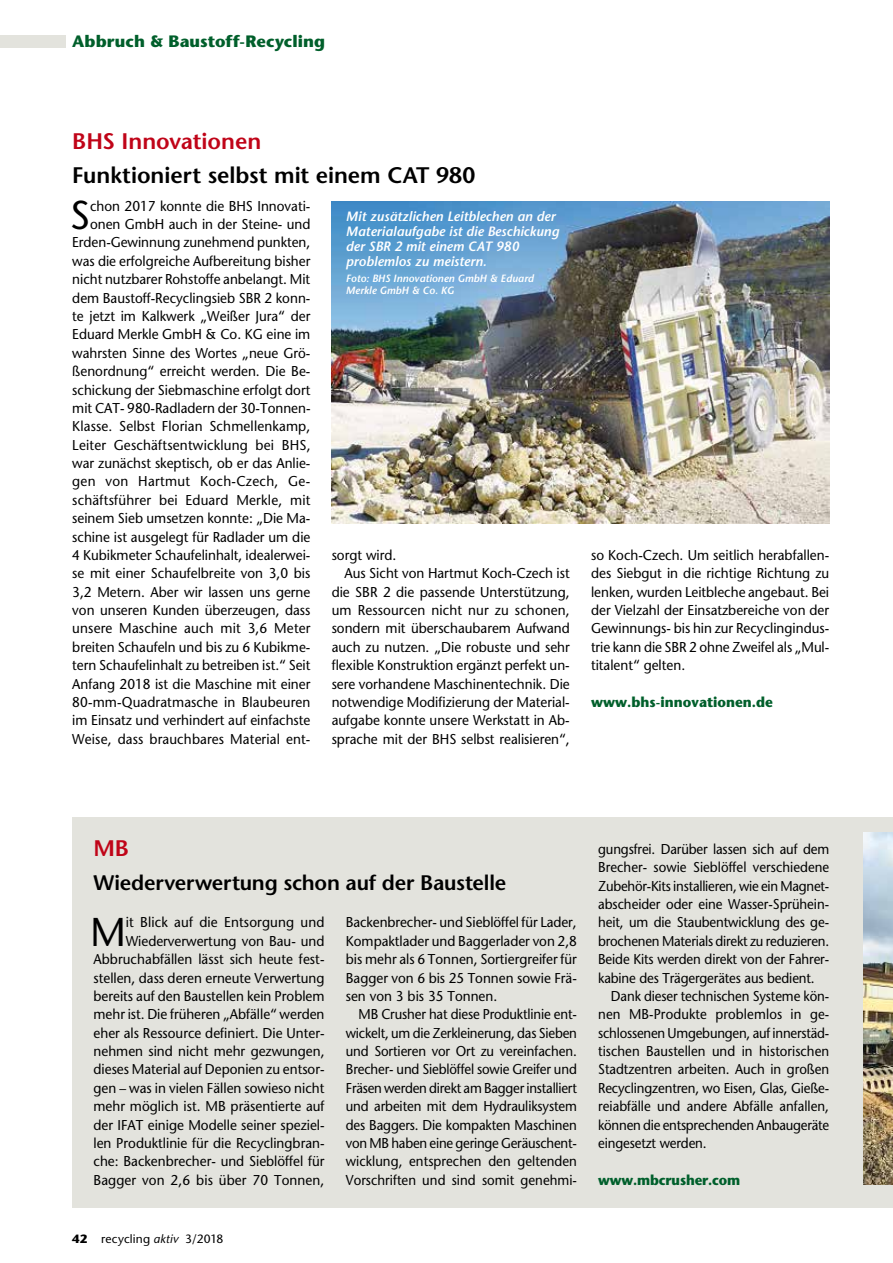
<style>
.page{position:relative;width:893px;height:1263px;background:#fff}
.page>*{position:absolute;margin:0;border:0;box-sizing:border-box;transform-origin:0 0}
.t1{font:40.2px "Stone Sans";color:#000;scale:.95 1}
.t2{font:600 22.5px "Stone Sans";color:#000}
.t3{font:600 22.5px "Stone Sans";letter-spacing:-.005em;color:#c00418}
.t4{font:600 21px "Stone Sans";letter-spacing:-.01em;color:#000}
.t5{font:700 16.5px "Stone Sans";letter-spacing:.005em;color:#005f2b}
.t6{font:14.25px/18.3px "Stone Sans";color:#000;text-align:right;scale:.95 1}
.t7{font:14.25px/18.3px "Stone Sans";color:#000;text-align:justify;scale:.93 1}
.t8{font:700 14.25px "Stone Sans";color:#005f2b;scale:.95 1}
.t9{font:700 14.25px "Stone Sans";color:#005f2b;scale:.93 1}
.t10{font:italic 600 13.5px/15px "Stone Sans";color:#fff}
.t11{font:12px "Stone Sans";letter-spacing:.01em;color:#000}
.t12{font:italic 600 10.5px/12px "Stone Sans";color:#fff}
.s1{font-weight:700}
.s2{font-style:italic}
</style>
<div class="page">
<div style="left:0;top:35px;width:66px;height:12px;background:#e3e3dd"></div>
<img style="left:332px;top:201px;width:497px;height:322px">
<div style="left:72px;top:817px;width:821px;height:391px;background:#e3e3dd"></div>
<img style="left:863px;top:833px;width:30px;height:352px">
<p class="t5" style="left:72px;top:31px;width:254px">Abbruch &amp; Baustoff-Recycling</p>
<h2 class="t3" style="left:72px;top:127px;width:190px">BHS Innovationen</h2>
<h2 class="t2" style="left:72px;top:161px;width:405px">Funktioniert selbst mit einem CAT 980</h2>
<p class="t6" style="left:72px;top:196px;width:252px">chon 2017 konnte die BHS Innovati&shy;onen GmbH auch in der Steine- und Erden-Gewinnung zunehmend punkten, was die erfolgreiche Aufbereitung bisher nicht nutzbarer Rohstoffe anbelangt. Mit dem Baustoff-Recyclingsieb SBR 2 konn&shy;te jetzt im Kalkwerk „Weißer Jura“ der Eduard Merkle GmbH &amp; Co. KG eine im wahrsten Sinne des Wortes „neue Grö&shy;ßenordnung“ erreicht werden. Die Be&shy;schickung der Siebmaschine erfolgt dort mit CAT- 980-Radladern der 30-Tonnen-Klasse. Selbst Florian Schmellenkamp, Leiter Geschäftsentwicklung bei BHS, war zunächst skeptisch, ob er das Anlie&shy;gen von Hartmut Koch-Czech, Ge&shy;schäftsführer bei Eduard Merkle, mit seinem Sieb umsetzen konnte: „Die Ma&shy;schine ist ausgelegt für Radlader um die 4 Kubikmeter Schaufelinhalt, idealerwei&shy;se mit einer Schaufelbreite von 3,0 bis 3,2 Metern. Aber wir lassen uns gerne von unseren Kunden überzeugen, dass unsere Maschine auch mit 3,6 Meter breiten Schaufeln und bis zu 6 Kubikme&shy;tern Schaufelinhalt zu betreiben ist.“ Seit Anfang 2018 ist die Maschine mit einer 80-mm-Quadratmasche in Blaubeuren im Einsatz und verhindert auf einfachste Weise, dass brauchbares Material ent-</p>
<h1 class="t1" style="left:70px;top:190px;width:22px">S</h1>
<p class="t10" style="left:346px;top:209px;width:215px">Mit zusätzlichen Leitblechen an der<br>Materialaufgabe ist die Beschickung der SBR 2 mit einem CAT 980 problemlos zu meistern.</p>
<p class="t12" style="left:346px;top:272px;width:190px">Foto: BHS Innovationen GmbH &amp; Eduard<br>Merkle GmbH &amp; Co. KG</p>
<p class="t6" style="left:332px;top:546px;width:70px">sorgt wird.</p>
<p class="t6" style="left:344px;top:564px;width:239px">Aus Sicht von Hartmut Koch-Czech ist</p>
<p class="t6" style="left:332px;top:582px;width:252px">die SBR 2 die passende Unterstützung,</p>
<p class="t6" style="left:332px;top:601px;width:252px">um Ressourcen nicht nur zu schonen,</p>
<p class="t6" style="left:332px;top:619px;width:252px">sondern mit überschaubarem Aufwand</p>
<p class="t6" style="left:332px;top:637px;width:252px">auch zu nutzen. „Die robuste und sehr</p>
<p class="t6" style="left:332px;top:656px;width:252px">flexible Konstruktion ergänzt perfekt un-</p>
<p class="t6" style="left:332px;top:674px;width:252px">sere vorhandene Maschinentechnik. Die</p>
<p class="t6" style="left:332px;top:693px;width:252px">notwendige Modifizierung der Material-</p>
<p class="t6" style="left:332px;top:711px;width:252px">aufgabe konnte unsere Werkstatt in Ab-</p>
<p class="t6" style="left:332px;top:729px;width:252px">sprache mit der BHS selbst realisieren“,</p>
<p class="t6" style="left:591px;top:546px;width:252px;text-align:justify">so Koch-Czech. Um seitlich herabfallen&shy;des Siebgut in die richtige Richtung zu lenken, wurden Leitbleche angebaut. Bei der Vielzahl der Einsatzbereiche von der Gewinnungs- bis hin zur Recyclingindus&shy;trie kann die SBR 2 ohne Zweifel als „Mul&shy;titalent“ gelten.</p>
<p class="t8" style="left:591px;top:693px;width:193px">www.bhs-innovationen.de</p>
<h2 class="t3" style="left:94px;top:834px;width:37px">MB</h2>
<h3 class="t4" style="left:94px;top:870px;width:414px">Wiederverwertung schon auf der Baustelle</h3>
<h1 class="t1" style="left:90px;top:907px;width:39px">M</h1>
<p class="t6" style="left:94px;top:913px;width:245px">it Blick auf die Entsorgung und Wiederverwertung von Bau- und Abbruchabfällen lässt sich heute fest&shy;stellen, dass deren erneute Verwertung bereits auf den Baustellen kein Problem mehr ist. Die früheren „Abfälle“ werden eher als Ressource definiert. Die Unter&shy;nehmen sind nicht mehr gezwungen, dieses Material auf Deponien zu entsor&shy;gen – was in vielen Fällen sowieso nicht mehr möglich ist. MB präsentierte auf der IFAT einige Modelle seiner speziel&shy;len Produktlinie für die Recyclingbran&shy;che: Backenbrecher- und Sieblöffel für Bagger von 2,6 bis über 70 Tonnen,</p>
<p class="t6" style="left:346px;top:913px;width:245px;text-align:justify">Backenbrecher- und Sieblöffel für Lader, Kompaktlader und Baggerlader von 2,8 bis mehr als 6 Tonnen, Sortiergreifer für Bagger von 6 bis 25 Tonnen sowie Frä&shy;sen von 3 bis 35 Tonnen.</p>
<p class="t7" style="left:346px;top:1005px;width:250px;text-indent:13px">MB Crusher hat diese Produktlinie ent&shy;wickelt, um die Zerkleinerung, das Sieben und Sortieren vor Ort zu vereinfachen.<br>Brecher- und Sieblöffel sowie Greifer und Fräsen werden direkt am Bagger installiert und arbeiten mit dem Hydrauliksystem des Baggers. Die kompakten Maschinen von MB haben eine geringe Geräuschent&shy;wicklung, entsprechen den geltenden Vorschriften und sind somit genehmi-</p>
<p class="t11" style="left:72px;top:1231px;width:153px"><span class="s1">42</span> recycling <span class="s2">aktiv</span> 3/2018</p>
<p class="t7" style="left:598px;top:840px;width:250px">gungsfrei. Darüber lassen sich auf dem Brecher- sowie Sieblöffel verschiedene Zubehör-Kits installieren, wie ein Magnet&shy;abscheider oder eine Wasser-Sprühein&shy;heit, um die Staubentwicklung des ge&shy;brochenen Materials direkt zu reduzieren.<br>Beide Kits werden direkt von der Fahrer&shy;kabine des Trägergerätes aus bedient.</p>
<p class="t7" style="left:598px;top:987px;width:250px;text-indent:13px">Dank dieser technischen Systeme kön&shy;nen MB-Produkte problemlos in ge&shy;schlossenen Umgebungen, auf innerstäd&shy;tischen Baustellen und in historischen Stadtzentren arbeiten. Auch in großen Recyclingzentren, wo Eisen, Glas, Gieße&shy;reiabfälle und andere Abfälle anfallen, können die entsprechenden Anbaugeräte eingesetzt werden.</p>
<p class="t9" style="left:598px;top:1171px;width:154px">www.mbcrusher.com</p>
</div>
